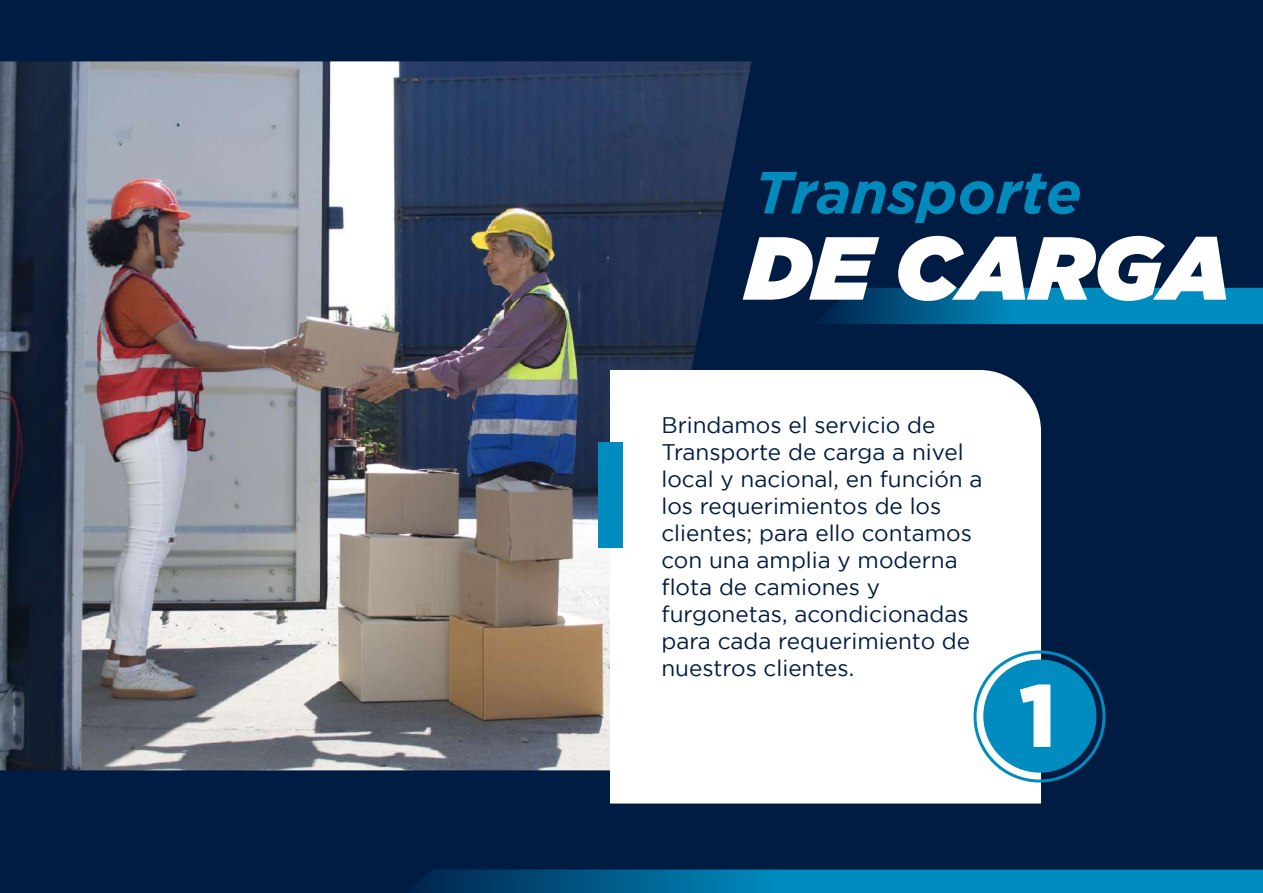
<style>
.page{position:relative;width:1263px;height:893px;background:#001c43}
.page>*{position:absolute;margin:0;border:0;box-sizing:border-box;transform-origin:0 0}
.t1{font:italic 900 89.25px "Gotham";color:#fff}
.t2{font:900 88.5px "Gotham";color:#fff}
.t3{font:italic 700 59.25px "Gotham";color:#018bbc}
.t4{font:22.5px/27px "Gotham";color:#001c43}
</style>
<div class="page">
<img style="left:0;top:61px;width:751px;height:709px">
<div style="left:610px;top:370px;width:431px;height:433px;background:#fff"></div>
<svg style="left:414px;top:869px;width:849px;height:24px"></svg>
<svg style="left:825px;top:288px;width:438px;height:36px"></svg>
<div style="left:598px;top:442px;width:24px;height:105px;background:#008cbf"></div>
<div style="left:983px;top:659px;width:113px;height:114px;background:#008cbf;border-radius:50%"></div>
<div style="left:973px;top:650px;width:132px;height:132px;border:3px solid #008cbf;border-radius:50%"></div>
<h3 class="t3" style="left:755px;top:158px;width:329px">Transporte</h3>
<h1 class="t1" style="left:746px;top:216px;width:487px">DE CARGA</h1>
<p class="t4" style="left:661px;top:411px;width:323px">Brindamos el servicio de<br>Transporte de carga a nivel local y nacional, en función a los requerimientos de los clientes; para ello contamos con una amplia y moderna flota de camiones y furgonetas, acondicionadas para cada requerimiento de nuestros clientes.</p>
<h2 class="t2" style="left:1019px;top:664px;width:39px">1</h2>
</div>
